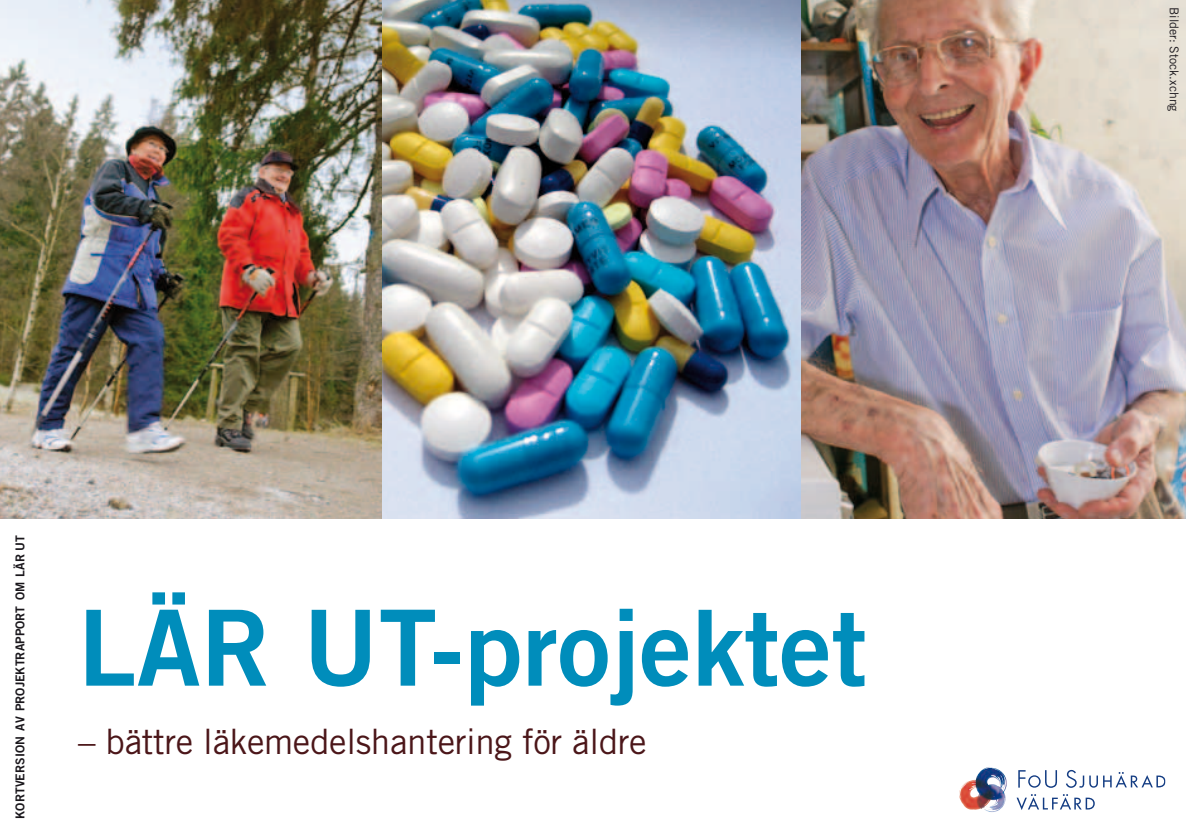
<style>
.page{position:relative;width:1186px;height:839px;background:#fff}
.page>*{position:absolute;margin:0;border:0;box-sizing:border-box;transform-origin:0 0}
.t1{font:105px "Trade Gothic LT Std Bd 2";color:#008dbb}
.t2{font:35px "Trade Gothic LT Std";letter-spacing:-.01em;color:#4b1619}
.t3{font:12.25px "Trade Gothic LT Std Bd 2";color:#1a171c}
.t4{font:12.25px "Trade Gothic LT Std";color:#1a171c}
</style>
<div class="page">
<img style="left:800px;top:0;width:386px;height:518px">
<img style="left:382px;top:0;width:418px;height:518px">
<svg style="left:1016px;top:769px;width:149px;height:41px"></svg>
<img style="left:0;top:0;width:382px;height:518px">
<img style="left:959px;top:767px;width:47px;height:45px">
<p class="t3" style="left:13px;top:818px;width:285px;rotate:-90deg">KORTVERSION AV PROJEKTRAPPORT OM LÄR UT</p>
<h1 class="t1" style="left:78px;top:583px;width:790px">LÄR UT-projektet</h1>
<p class="t2" style="left:78px;top:720px;width:570px">– bättre läkemedelshantering för äldre</p>
<p class="t4" style="left:1181px;top:7px;width:106px;rotate:90deg">Bilder: Stock.xchng</p>
</div>
